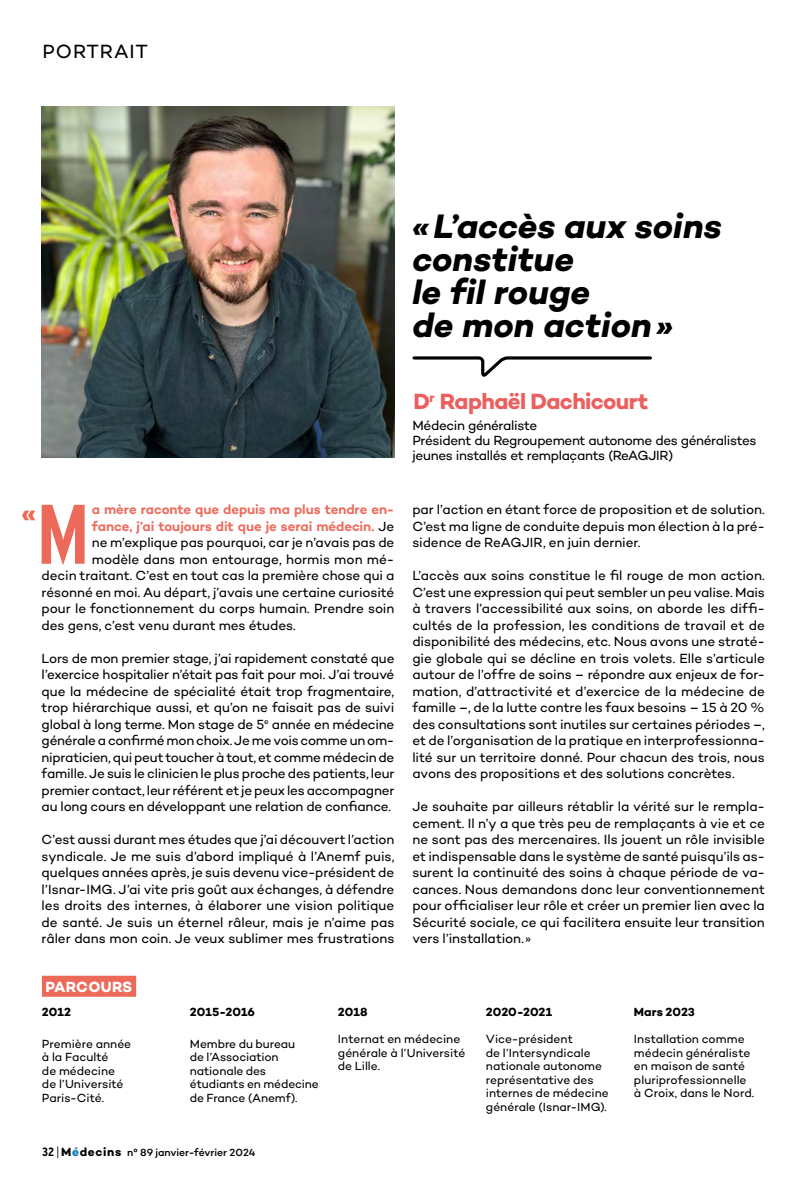
<style>
.page{position:relative;width:808px;height:1191px;background:#fff}
.page>*{position:absolute;margin:0;border:0;box-sizing:border-box;transform-origin:0 0}
.t1{font:700 condensed 84.15px "Interstate";color:#ed6a5b}
.t2{font:italic 700 34.5px/33px "Campton";color:#000}
.t3{font:700 30px "Campton";color:#ed6a5b}
.t4{font:700 22.5px "Campton";letter-spacing:-.03em;color:#eb5f5e}
.t5{font:19.5px "Campton";letter-spacing:.05em;color:#000}
.t6{font:700 15px "Campton";letter-spacing:.015em;color:#fff}
.t7{font:13.5px/16.5px "Campton";letter-spacing:-.005em;color:#000;text-align:justify}
.t8{font:13.5px/15px "Campton";letter-spacing:-.025em;color:#000}
.t9{font:600 13.5px "Campton";letter-spacing:-.005em;color:#ed6a5b}
.t10{font:12px/13.5px "Campton";color:#000}
.t11{font:700 12px "Campton";letter-spacing:.005em;color:#000}
.t12{font:500 10.5px "Campton";letter-spacing:-.005em;color:#000}
.s1{font-weight:400;color:#000}
.s2{font-family:"Interstate";font-weight:700;font-stretch:condensed;font-size:12px}
.s3{font-family:"Interstate";font-weight:300;font-stretch:condensed;font-size:12px}
.s4{font-weight:700;font-size:12px}
.s5{font-weight:700;font-size:12px;color:#0075bc}
</style>
<div class="page">
<div style="left:42px;top:975px;width:94px;height:21px;background:#ed6a5b"></div>
<img style="left:42px;top:106px;width:352px;height:351px">
<svg style="left:412px;top:356px;width:240px;height:20px"></svg>
<h3 class="t5" style="left:43px;top:39px;width:107px">PORTRAIT</h3>
<h2 class="t2" style="left:412px;top:209px;width:311px">«L’accès aux soins constitue<br>le fil rouge<br>de mon action»</h2>
<h3 class="t4" style="left:413px;top:387px;width:236px">D<sup>r</sup> Raphaël Dachicourt</h3>
<p class="t8" style="left:412px;top:417px;width:346px">Médecin généraliste<br>Président du Regroupement autonome des généralistes jeunes installés et remplaçants (ReAGJIR)</p>
<p class="t7" style="left:412px;top:501px;width:354px">par l’action en étant force de proposition et de solution.<br>C’est ma ligne de conduite depuis mon élection à la pré&shy;sidence de ReAGJIR, en juin dernier.</p>
<p class="t7" style="left:412px;top:567px;width:354px">L’accès aux soins constitue le fil rouge de mon action.<br>C’est une expression qui peut sembler un peu valise. Mais à travers l’accessibilité aux soins, on aborde les diffi&shy;cultés de la profession, les conditions de travail et de disponibilité des médecins, etc. Nous avons une straté&shy;gie globale qui se décline en trois volets. Elle s’articule autour de l’offre de soins – répondre aux enjeux de for&shy;mation, d’attractivité et d’exercice de la médecine de famille –, de la lutte contre les faux besoins – 15 à 20 % des consultations sont inutiles sur certaines périodes –, et de l’organisation de la pratique en interprofessionna&shy;lité sur un territoire donné. Pour chacun des trois, nous avons des propositions et des solutions concrètes.</p>
<p class="t7" style="left:412px;top:798px;width:354px">Je souhaite par ailleurs rétablir la vérité sur le rempla&shy;cement. Il n’y a que très peu de remplaçants à vie et ce ne sont pas des mercenaires. Ils jouent un rôle invisible et indispensable dans le système de santé puisqu’ils as&shy;surent la continuité des soins à chaque période de va&shy;cances. Nous demandons donc leur conventionnement pour officialiser leur rôle et créer un premier lien avec la Sécurité sociale, ce qui facilitera ensuite leur transition vers l’installation.»</p>
<h1 class="t1" style="left:36px;top:487px;width:55px">M</h1>
<p class="t9" style="left:92px;top:501px;width:304px">a mère raconte que depuis ma plus tendre en-</p>
<h3 class="t3" style="left:21px;top:493px;width:16px">«</h3>
<p class="t9" style="left:92px;top:517px;width:304px">fance, j’ai toujours dit que je serai médecin. <span class="s1">Je</span></p>
<p class="t7" style="left:92px;top:534px;width:304px">ne m’explique pas pourquoi, car je n’avais pas de</p>
<p class="t7" style="left:92px;top:550px;width:304px">modèle dans mon entourage, hormis mon mé-</p>
<p class="t7" style="left:42px;top:567px;width:354px">decin traitant. C’est en tout cas la première chose qui a</p>
<p class="t7" style="left:42px;top:583px;width:354px">résonné en moi. Au départ, j’avais une certaine curiosité</p>
<p class="t7" style="left:42px;top:600px;width:354px">pour le fonctionnement du corps humain. Prendre soin</p>
<p class="t7" style="left:42px;top:616px;width:256px">des gens, c’est venu durant mes études.</p>
<p class="t7" style="left:42px;top:649px;width:354px">Lors de mon premier stage, j’ai rapidement constaté que l’exercice hospitalier n’était pas fait pour moi. J’ai trouvé que la médecine de spécialité était trop fragmentaire, trop hiérarchique aussi, et qu’on ne faisait pas de suivi global à long terme. Mon stage de 5<sup>e</sup> année en médecine générale a confirmé mon choix. Je me vois comme un om&shy;nipraticien, qui peut toucher à tout, et comme médecin de famille. Je suis le clinicien le plus proche des patients, leur premier contact, leur référent et je peux les accompagner au long cours en développant une relation de confiance.</p>
<p class="t7" style="left:42px;top:831px;width:354px">C’est aussi durant mes études que j’ai découvert l’action syndicale. Je me suis d’abord impliqué à l’Anemf puis, quelques années après, je suis devenu vice-président de l’Isnar-IMG. J’ai vite pris goût aux échanges, à défendre les droits des internes, à élaborer une vision politique de santé. Je suis un éternel râleur, mais je n’aime pas râler dans mon coin. Je veux sublimer mes frustrations</p>
<p class="t6" style="left:46px;top:977px;width:88px">PARCOURS</p>
<p class="t11" style="left:42px;top:1004px;width:30px">2012</p>
<p class="t10" style="left:42px;top:1036px;width:91px">Première année à la Faculté<br>de médecine de l’Université<br>Paris-Cité.</p>
<p class="t11" style="left:190px;top:1004px;width:67px">2015-2016</p>
<p class="t10" style="left:190px;top:1036px;width:130px">Membre du bureau<br>de l’Association nationale des étudiants en médecine de France (Anemf).</p>
<p class="t11" style="left:338px;top:1004px;width:31px">2018</p>
<p class="t10" style="left:338px;top:1032px;width:129px">Internat en médecine générale à l’Université de Lille.</p>
<p class="t11" style="left:486px;top:1004px;width:68px">2020-2021</p>
<p class="t10" style="left:486px;top:1032px;width:124px">Vice-président<br>de l’Intersyndicale nationale autonome représentative des internes de médecine générale (Isnar-IMG).</p>
<p class="t11" style="left:634px;top:1004px;width:62px">Mars 2023</p>
<p class="t10" style="left:634px;top:1032px;width:122px">Installation comme médecin généraliste en maison de santé pluriprofessionnelle à Croix, dans le Nord.</p>
<p class="t12" style="left:42px;top:1146px;width:215px"><span class="s2">32</span> <span class="s3">|</span> <span class="s4">M</span><span class="s5">é</span><span class="s4">decins</span> n° 89 janvier-février 2024</p>
</div>
